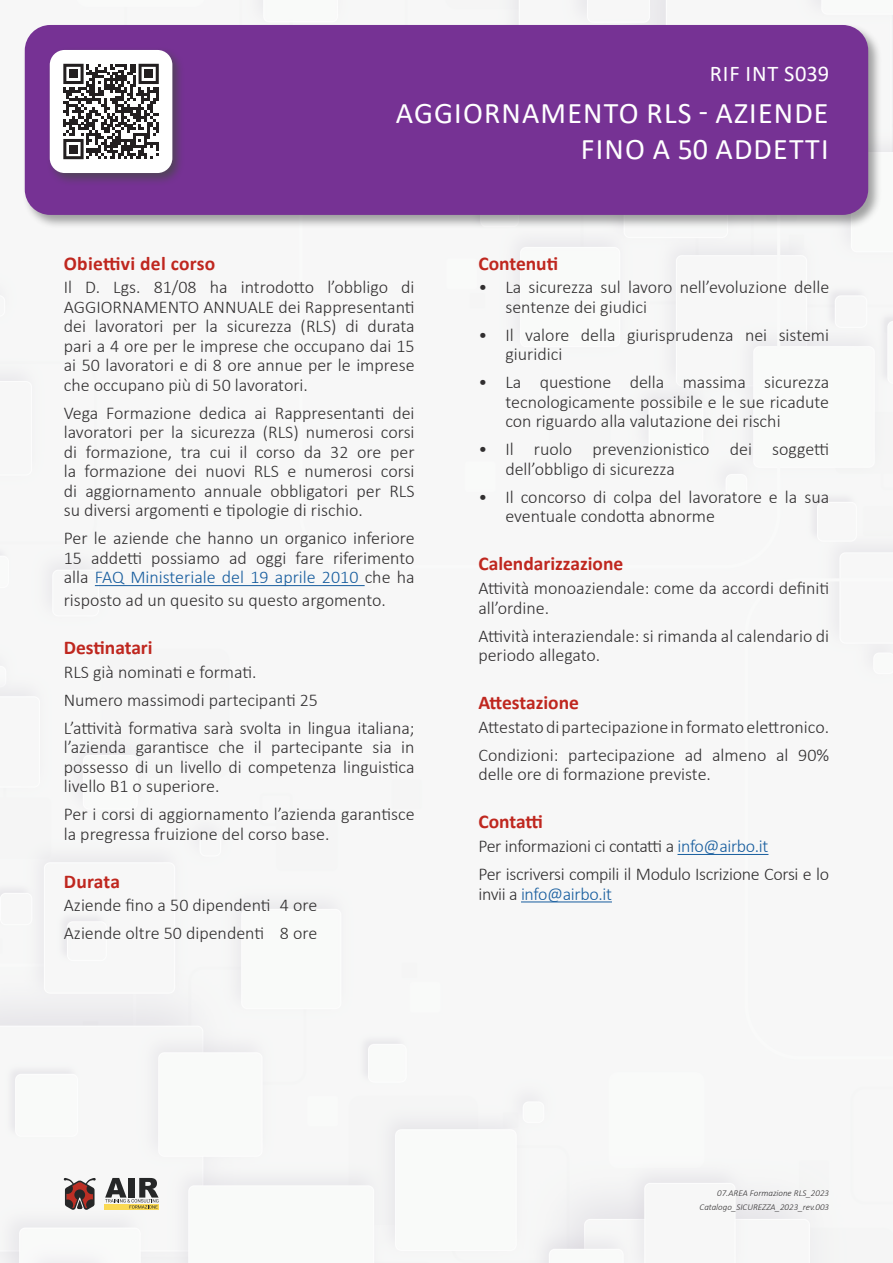
<style>
.page{position:relative;width:893px;height:1263px;background:#fff}
.page>*{position:absolute;margin:0;border:0;box-sizing:border-box;transform-origin:0 0}
.Titolo_Paragrafo{font:30px "Calibri";letter-spacing:.04em;color:#fff}
.Titolo_Paragrafo-2{font:22.5px "Calibri";letter-spacing:.04em;color:#fff}
.Titolo_Sottoparagraf{font:700 19.5px "Calibri";color:#bf271f}
.Corpo_Testo{font:300 18px/19.5px "Calibri";color:#312f30}
.Corpo_Testo-2{font:300 18px/19.5px "Calibri";letter-spacing:-.02em;color:#312f30}
.t1{font:italic 300 9px/13.5px "Calibri";color:#312f30;text-align:right}
.s1{color:#175d9e}
</style>
<div class="page">
<img style="left:0;top:0;width:893px;height:1263px">
<div style="left:22px;top:23px;width:861px;height:206px;background:#474849;opacity:.5"></div>
<div style="left:25px;top:25px;width:843px;height:190px;background:#763294;border-radius:26px"></div>
<hr style="left:95px;top:585px;width:270px;height:1px;background:#175d9e">
<hr style="left:677px;top:854px;width:91px;height:1px;background:#175d9e">
<hr style="left:521px;top:901px;width:91px;height:1px;background:#175d9e">
<svg style="left:105px;top:1208px;width:54px;height:2px"></svg>
<svg style="left:105px;top:1178px;width:54px;height:30px"></svg>
<svg style="left:64px;top:1178px;width:32px;height:32px"></svg>
<div style="left:46px;top:46px;width:139px;height:140px;background:#474849;opacity:.75"></div>
<div style="left:50px;top:50px;width:122px;height:123px;background:#fff;border-radius:15px"></div>
<svg style="left:63px;top:64px;width:96px;height:95px"></svg>
<div style="left:69px;top:70px;width:9px;height:8px;background:#231f20"></div>
<div style="left:144px;top:70px;width:9px;height:8px;background:#231f20"></div>
<div style="left:69px;top:145px;width:9px;height:8px;background:#231f20"></div>
<p class="Titolo_Paragrafo-2" style="left:710px;top:58px;width:121px">RIF INT S039</p>
<p class="Titolo_Paragrafo" style="left:396px;top:92px;width:434px">AGGIORNAMENTO RLS - AZIENDE</p>
<p class="Titolo_Paragrafo" style="left:581px;top:128px;width:249px">FINO A 50 ADDETTI</p>
<p class="Titolo_Sottoparagraf" style="left:64px;top:249px;width:153px">Obiettivi del corso</p>
<p class="Corpo_Testo" style="left:64px;top:277px;width:352px;text-align:justify">Il D. Lgs. 81/08 ha introdotto l’obbligo di AGGIORNAMENTO ANNUALE dei Rappresentanti dei lavoratori per la sicurezza (RLS) di durata pari a 4 ore per le imprese che occupano dai 15 ai 50 lavoratori e di 8 ore annue per le imprese che occupano più di 50 lavoratori.</p>
<p class="Corpo_Testo" style="left:64px;top:403px;width:352px;text-align:justify">Vega Formazione dedica ai Rappresentanti dei lavoratori per la sicurezza (RLS) numerosi corsi di formazione, tra cui il corso da 32 ore per la formazione dei nuovi RLS e numerosi corsi di aggiornamento annuale obbligatori per RLS su diversi argomenti e tipologie di rischio.</p>
<p class="Corpo_Testo" style="left:64px;top:528px;width:352px;text-align:justify">Per le aziende che hanno un organico inferiore 15 addetti possiamo ad oggi fare riferimento alla <span class="s1">FAQ Ministeriale del 19 aprile 2010</span> che ha</p>
<p class="Corpo_Testo" style="left:64px;top:590px;width:324px">risposto ad un quesito su questo argomento.</p>
<p class="Titolo_Sottoparagraf" style="left:64px;top:633px;width:90px">Destinatari</p>
<p class="Corpo_Testo" style="left:64px;top:662px;width:194px">RLS già nominati e formati.</p>
<p class="Corpo_Testo" style="left:64px;top:690px;width:256px">Numero massimodi partecipanti 25</p>
<p class="Corpo_Testo" style="left:64px;top:718px;width:352px;text-align:justify">L’attività formativa sarà svolta in lingua italiana; l’azienda garantisce che il partecipante sia in possesso di un livello di competenza linguistica livello B1 o superiore.</p>
<p class="Corpo_Testo" style="left:64px;top:804px;width:352px">Per i corsi di aggiornamento l’azienda garantisce la pregressa fruizione del corso base.</p>
<p class="Titolo_Sottoparagraf" style="left:64px;top:867px;width:58px">Durata</p>
<p class="Corpo_Testo" style="left:64px;top:895px;width:255px">Aziende fino a 50 dipendenti 4 ore</p>
<p class="Corpo_Testo" style="left:64px;top:923px;width:255px">Aziende oltre 50 dipendenti 8 ore</p>
<p class="Titolo_Sottoparagraf" style="left:478px;top:249px;width:81px">Contenuti</p>
<p class="Corpo_Testo" style="left:505px;top:277px;width:325px;text-indent:-27px">• La sicurezza sul lavoro nell’evoluzione delle sentenze dei giudici</p>
<p class="Corpo_Testo" style="left:505px;top:325px;width:325px;text-indent:-27px">• Il valore della giurisprudenza nei sistemi giuridici</p>
<p class="Corpo_Testo" style="left:505px;top:372px;width:325px;text-align:justify;text-indent:-27px">• La questione della massima sicurezza tecnologicamente possibile e le sue ricadute con riguardo alla valutazione dei rischi</p>
<p class="Corpo_Testo" style="left:505px;top:439px;width:325px;text-indent:-27px">• Il ruolo prevenzionistico dei soggetti dell’obbligo di sicurezza</p>
<p class="Corpo_Testo" style="left:505px;top:487px;width:325px;text-indent:-27px">• Il concorso di colpa del lavoratore e la sua eventuale condotta abnorme</p>
<p class="Titolo_Sottoparagraf" style="left:478px;top:550px;width:147px">Calendarizzazione</p>
<p class="Corpo_Testo" style="left:478px;top:578px;width:352px">Attività monoaziendale: come da accordi definiti all’ordine.</p>
<p class="Corpo_Testo" style="left:478px;top:626px;width:352px">Attività interaziendale: si rimanda al calendario di periodo allegato.</p>
<p class="Titolo_Sottoparagraf" style="left:478px;top:689px;width:102px">Attestazione</p>
<p class="Corpo_Testo" style="left:478px;top:717px;width:352px">Attestato di partecipazione in formato elettronico.</p>
<p class="Corpo_Testo" style="left:478px;top:745px;width:352px">Condizioni: partecipazione ad almeno al 90% delle ore di formazione previste.</p>
<p class="Titolo_Sottoparagraf" style="left:478px;top:808px;width:66px">Contatti</p>
<p class="Corpo_Testo-2" style="left:478px;top:836px;width:292px">Per informazioni ci contatti a <span class="s1">info@airbo.it</span></p>
<p class="Corpo_Testo-2" style="left:478px;top:864px;width:352px">Per iscriversi compili il Modulo Iscrizione Corsi e lo invii a <span class="s1">info@airbo.it</span></p>
<p class="t1" style="left:700px;top:1186px;width:131px">07.AREA Formazione RLS_2023<br>Catalogo_SICUREZZA_2023_rev.003</p>
</div>
